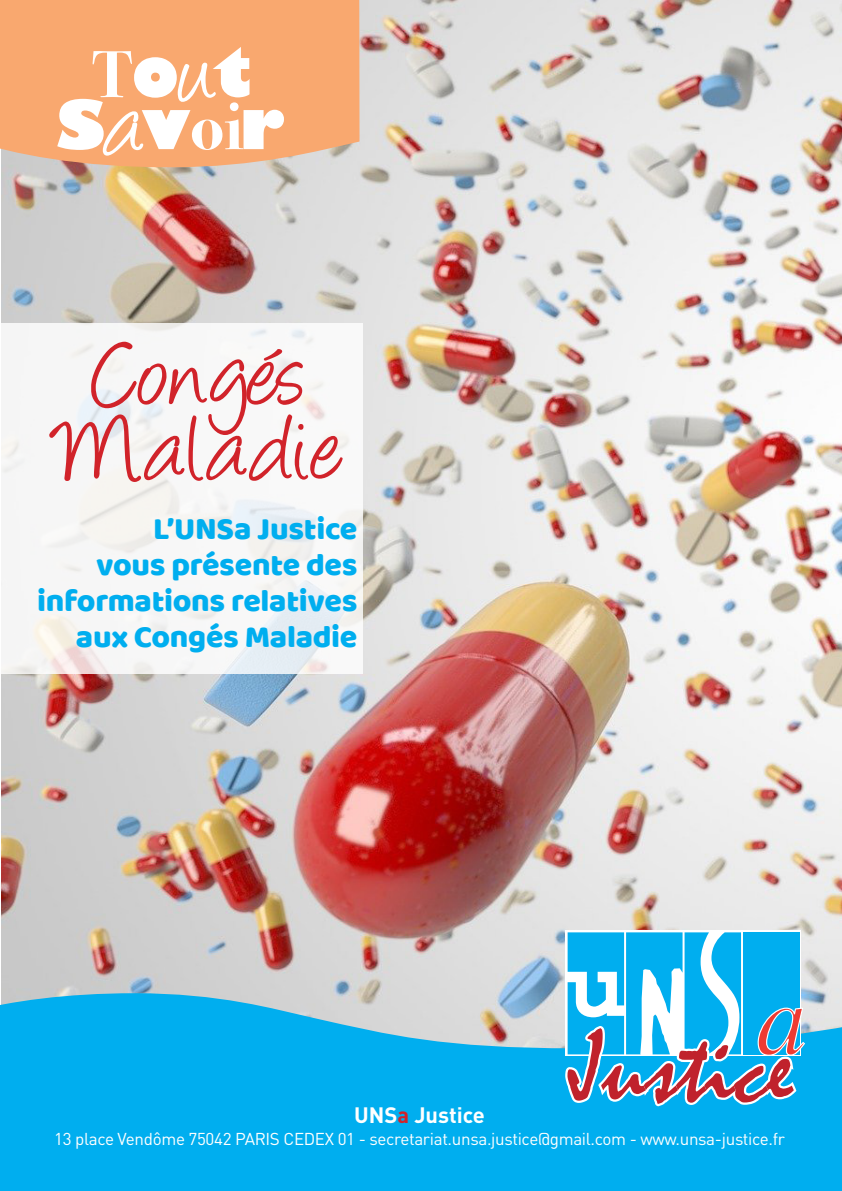
<style>
.page{position:relative;width:842px;height:1191px;background:#fff}
.page>*{position:absolute;margin:0;border:0;box-sizing:border-box;transform-origin:0 0}
.t1{font:106px "Angelina";letter-spacing:.035em;color:#d1232a}
.t2{font:106px "Angelina";letter-spacing:.015em;color:#d1232a}
.t3{font:800 66.4px/52px "Gill Sans";color:#fff;text-align:center}
.t4{font:32px/36px "Baloo";letter-spacing:-.01em;color:#00aeef;text-align:right}
.t5{font:700 22px "DINOT";color:#fff}
.t6{font:17px "DINOT";letter-spacing:-.02em;color:#fff}
.s1{font-family:"Bodoni Svty Two OSITCTT";font-weight:700}
.s2{font-family:"Angelina";font-weight:400;font-size:105.8px}
.s3{color:#d1232a}
</style>
<div class="page">
<img style="left:1px;top:0;width:841px;height:993px">
<div style="left:0;top:0;width:359px;height:167px;background:#f9a86f"></div>
<svg style="left:0;top:993px;width:842px;height:198px;background:#16b1ec"></svg>
<svg style="left:565px;top:932px;width:240px;height:174px"></svg>
<svg style="left:1px;top:323px;width:362px;height:351px;fill:#f7f6f6"></svg>
<p class="t3" style="left:56px;top:46px;width:233px"><span class="s1">T</span>o<span class="s2">u</span>t<br>S<span class="s2">a</span>v<span class="s1">oi</span>r</p>
<p class="t2" style="left:94px;top:331px;width:213px">Congés</p>
<p class="t1" style="left:56px;top:405px;width:290px">Maladie</p>
<p class="t4" style="left:37px;top:510px;width:322px">L’UNSa Justice<br>vous présente des informations relatives aux Congés Maladie</p>
<p class="t5" style="left:354px;top:1100px;width:132px">UNS<span class="s3">a</span> Justice</p>
<p class="t6" style="left:54px;top:1127px;width:732px">13 place Vendôme 75042 PARIS CEDEX 01 - secretariat.unsa.justice@gmail.com - www.unsa-justice.fr</p>
</div>
